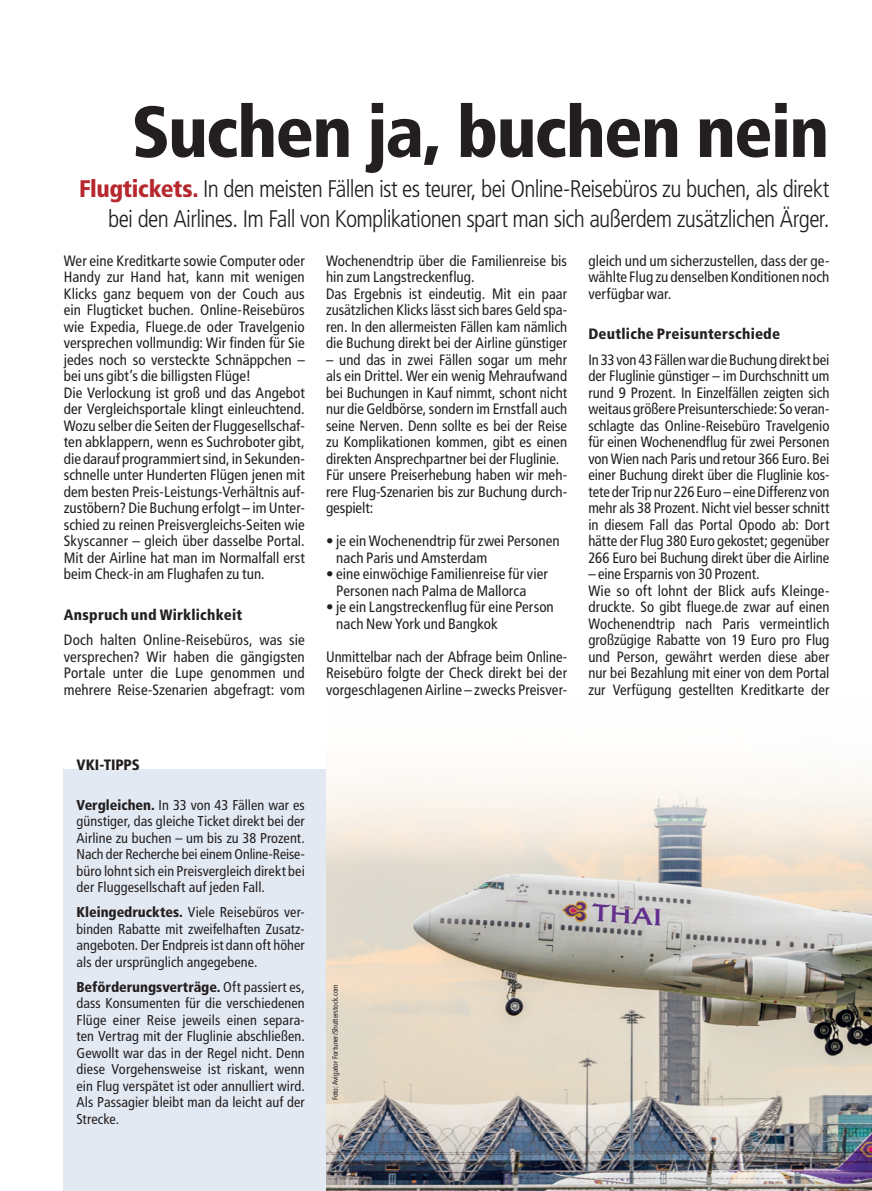
<style>
.page{position:relative;width:872px;height:1191px;background:#fff}
.page>*{position:absolute;margin:0;border:0;box-sizing:border-box;transform-origin:0 0}
.A_Titel_Test_Reports{font:900 condensed 72px "Frutiger LT Std";letter-spacing:-.025em;color:#231f20}
.A_Vorspann{font:300 condensed 24px/30px "Frutiger LT Std";letter-spacing:-.03em;color:#231f20;text-align:right}
.A_Lauftext_Test_Repo{font:condensed 15px/16.5px "Frutiger LT Std";color:#231f20;text-align:justify}
.A_Zwischentitel_Test{font:900 condensed 15px "Frutiger LT Std";letter-spacing:.015em;color:#231f20}
.A_Zwischentitel_Test-2{font:900 condensed 15px "Frutiger LT Std";letter-spacing:-.005em;color:#231f20}
.B_Kasten_gross_Lauft{font:condensed 14.25px/16.5px "Frutiger LT Std";letter-spacing:.005em;color:#231f20;text-align:justify}
.A_Bildimpressum{font:condensed 7.5px "Frutiger LT Std";color:#231f20}
.s1{font-weight:900;color:#b7282e}
.s2{font-weight:700}
.s3{font-weight:900}
</style>
<div class="page">
<div style="left:64px;top:770px;width:262px;height:421px;background:#e3e9f3"></div>
<img style="left:326px;top:779px;width:546px;height:412px">
<p class="A_Titel_Test_Reports" style="left:131px;top:89px;width:699px">Suchen ja, buchen nein</p>
<p class="A_Vorspann" style="left:79px;top:174px;width:752px"><span class="s1">Flugtickets.</span> In den meisten Fällen ist es teurer, bei Online-Reisebüros zu buchen, als direkt bei den Airlines. Im Fall von Komplikationen spart man sich außerdem zusätzlichen Ärger.</p>
<p class="A_Lauftext_Test_Repo" style="left:64px;top:252px;width:242px">Wer eine Kreditkarte sowie Computer oder Handy zur Hand hat, kann mit wenigen Klicks ganz bequem von der Couch aus ein Flugticket buchen. Online-Reisebüros wie Expedia, Fluege.de oder Travelgenio versprechen vollmundig: Wir finden für Sie jedes noch so versteckte Schnäppchen – bei uns gibt’s die billigsten Flüge!</p>
<p class="A_Lauftext_Test_Repo" style="left:64px;top:384px;width:242px">Die Verlockung ist groß und das Angebot der Vergleichsportale klingt einleuchtend.<br>Wozu selber die Seiten der Fluggesellschaf&shy;ten abklappern, wenn es Suchroboter gibt, die darauf programmiert sind, in Sekunden&shy;schnelle unter Hunderten Flügen jenen mit dem besten Preis-Leistungs-Verhältnis auf&shy;zustöbern? Die Buchung erfolgt – im Unter&shy;schied zu reinen Preisvergleichs-Seiten wie Skyscanner – gleich über dasselbe Portal.<br>Mit der Airline hat man im Normalfall erst beim Check-in am Flughafen zu tun.</p>
<p class="A_Zwischentitel_Test" style="left:64px;top:605px;width:180px">Anspruch und Wirklichkeit</p>
<p class="A_Lauftext_Test_Repo" style="left:64px;top:632px;width:242px">Doch halten Online-Reisebüros, was sie versprechen? Wir haben die gängigsten Portale unter die Lupe genommen und mehrere Reise-Szenarien abgefragt: vom</p>
<p class="A_Lauftext_Test_Repo" style="left:326px;top:252px;width:242px">Wochenendtrip über die Familienreise bis hin zum Langstreckenflug.</p>
<p class="A_Lauftext_Test_Repo" style="left:326px;top:285px;width:242px">Das Ergebnis ist eindeutig. Mit ein paar zusätzlichen Klicks lässt sich bares Geld spa&shy;ren. In den allermeisten Fällen kam nämlich die Buchung direkt bei der Airline günstiger</p>
<p class="A_Lauftext_Test_Repo" style="left:326px;top:351px;width:242px">– und das in zwei Fällen sogar um mehr als ein Drittel. Wer ein wenig Mehraufwand bei Buchungen in Kauf nimmt, schont nicht nur die Geldbörse, sondern im Ernstfall auch seine Nerven. Denn sollte es bei der Reise zu Komplikationen kommen, gibt es einen direkten Ansprechpartner bei der Fluglinie.</p>
<p class="A_Lauftext_Test_Repo" style="left:326px;top:467px;width:242px">Für unsere Preiserhebung haben wir meh&shy;rere Flug-Szenarien bis zur Buchung durch&shy;gespielt:</p>
<p class="A_Lauftext_Test_Repo" style="left:336px;top:533px;width:225px;text-indent:-10px"><span class="s2">•</span> je ein Wochenendtrip für zwei Personen nach Paris und Amsterdam</p>
<p class="A_Lauftext_Test_Repo" style="left:336px;top:566px;width:213px;text-indent:-10px"><span class="s2">•</span> eine einwöchige Familienreise für vier<br>Personen nach Palma de Mallorca</p>
<p class="A_Lauftext_Test_Repo" style="left:336px;top:599px;width:219px;text-indent:-10px"><span class="s2">•</span> je ein Langstreckenflug für eine Person nach New York und Bangkok</p>
<p class="A_Lauftext_Test_Repo" style="left:326px;top:648px;width:242px">Unmittelbar nach der Abfrage beim Online-Reisebüro folgte der Check direkt bei der vorgeschlagenen Airline – zwecks Preisver-</p>
<p class="A_Lauftext_Test_Repo" style="left:588px;top:252px;width:242px">gleich und um sicherzustellen, dass der ge&shy;wählte Flug zu denselben Konditionen noch verfügbar war.</p>
<p class="A_Zwischentitel_Test" style="left:588px;top:325px;width:193px">Deutliche Preisunterschiede</p>
<p class="A_Lauftext_Test_Repo" style="left:588px;top:351px;width:242px">In 33 von 43 Fällen war die Buchung direkt bei der Fluglinie günstiger – im Durchschnitt um rund 9 Prozent. In Einzelfällen zeigten sich weitaus größere Preisunterschiede: So veran&shy;schlagte das Online-Reisebüro Travelgenio für einen Wochenendflug für zwei Personen von Wien nach Paris und retour 366 Euro. Bei einer Buchung direkt über die Fluglinie kos&shy;tete der Trip nur 226 Euro – eine Differenz von mehr als 38 Prozent. Nicht viel besser schnitt in diesem Fall das Portal Opodo ab: Dort hätte der Flug 380 Euro gekostet; gegenüber 266 Euro bei Buchung direkt über die Airline</p>
<p class="A_Lauftext_Test_Repo" style="left:588px;top:566px;width:173px">– eine Ersparnis von 30 Prozent.</p>
<p class="A_Lauftext_Test_Repo" style="left:588px;top:582px;width:242px">Wie so oft lohnt der Blick aufs Kleinge&shy;druckte. So gibt fluege.de zwar auf einen Wochenendtrip nach Paris vermeintlich großzügige Rabatte von 19 Euro pro Flug und Person, gewährt werden diese aber nur bei Bezahlung mit einer von dem Portal zur Verfügung gestellten Kreditkarte der</p>
<p class="A_Zwischentitel_Test-2" style="left:77px;top:756px;width:65px">VKI-TIPPS</p>
<p class="B_Kasten_gross_Lauft" style="left:77px;top:796px;width:230px"><span class="s3">Vergleichen.</span> In 33 von 43 Fällen war es günstiger, das gleiche Ticket direkt bei der Airline zu buchen – um bis zu 38 Prozent.<br>Nach der Recherche bei einem Online-Reise&shy;büro lohnt sich ein Preisvergleich direkt bei der Fluggesellschaft auf jeden Fall.</p>
<p class="B_Kasten_gross_Lauft" style="left:77px;top:904px;width:230px"><span class="s3">Kleingedrucktes.</span> Viele Reisebüros ver&shy;binden Rabatte mit zweifelhaften Zusatz&shy;angeboten. Der Endpreis ist dann oft höher als der ursprünglich angegebene.</p>
<p class="B_Kasten_gross_Lauft" style="left:77px;top:978px;width:230px"><span class="s3">Beförderungsverträge.</span> Oft passiert es, dass Konsumenten für die verschiedenen Flüge einer Reise jeweils einen separa&shy;ten Vertrag mit der Fluglinie abschließen.<br>Gewollt war das in der Regel nicht. Denn diese Vorgehensweise ist riskant, wenn ein Flug verspätet ist oder annulliert wird.<br>Als Passagier bleibt man da leicht auf der Strecke.</p>
<p class="A_Bildimpressum" style="left:331px;top:1100px;width:118px;rotate:-90deg">Foto: Avigator Fortuner/Shutterstock.com</p>
</div>
